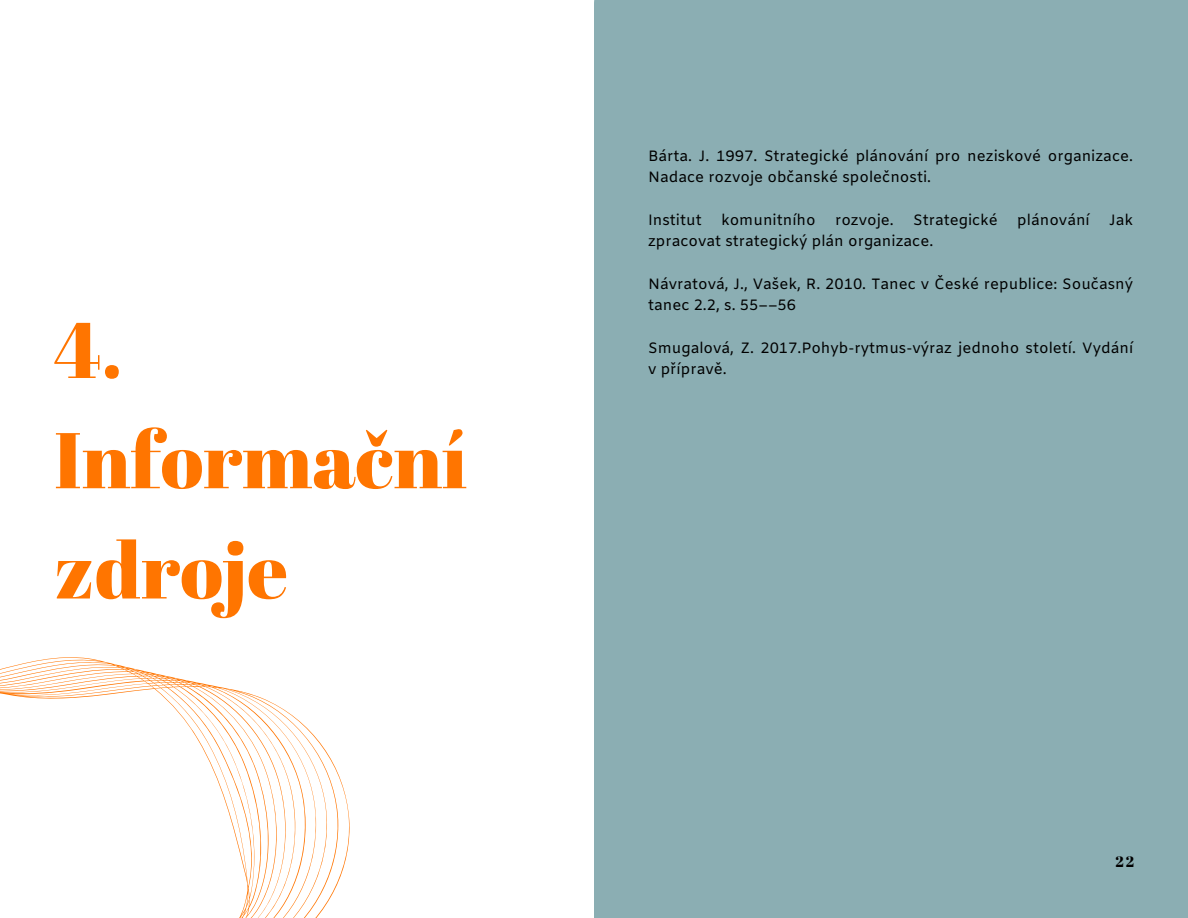
<style>
.page{position:relative;width:1188px;height:918px;background:#fff}
.page>*{position:absolute;margin:0;border:0;box-sizing:border-box;transform-origin:0 0}
.t1{font:78.75px/110.2px "Abril Fatface";color:#ff7500}
.t2{font:15px/21.3px "Amiko";color:#000}
.t3{font:15px "Abril Fatface";color:#000}
</style>
<div class="page">
<div style="left:594px;top:0;width:594px;height:918px;background:#8baeb3"></div>
<svg style="left:0;top:657px;width:350px;height:261px"></svg>
<h1 class="t1" style="left:54px;top:293px;width:415px">4.<br>Informační zdroje</h1>
<p class="t2" style="left:648px;top:146px;width:486px">Bárta. J. 1997. Strategické plánování pro neziskové organizace.<br>Nadace rozvoje občanské společnosti.</p>
<p class="t2" style="left:648px;top:210px;width:55px">Institut</p>
<p class="t2" style="left:721px;top:210px;width:96px">komunitního</p>
<p class="t2" style="left:835px;top:210px;width:60px">rozvoje.</p>
<p class="t2" style="left:913px;top:210px;width:86px">Strategické</p>
<p class="t2" style="left:1017px;top:210px;width:74px">plánování</p>
<p class="t2" style="left:1109px;top:210px;width:25px">Jak</p>
<p class="t2" style="left:648px;top:232px;width:287px">zpracovat strategický plán organizace.</p>
<p class="t2" style="left:648px;top:274px;width:487px">Návratová, J., Vašek, R. 2010. Tanec v České republice: Současný tanec 2.2, s. 55––56</p>
<p class="t2" style="left:648px;top:338px;width:487px">Smugalová, Z. 2017.Pohyb-rytmus-výraz jednoho století. Vydání v přípravě.</p>
<p class="t3" style="left:1115px;top:851px;width:20px">22</p>
</div>
